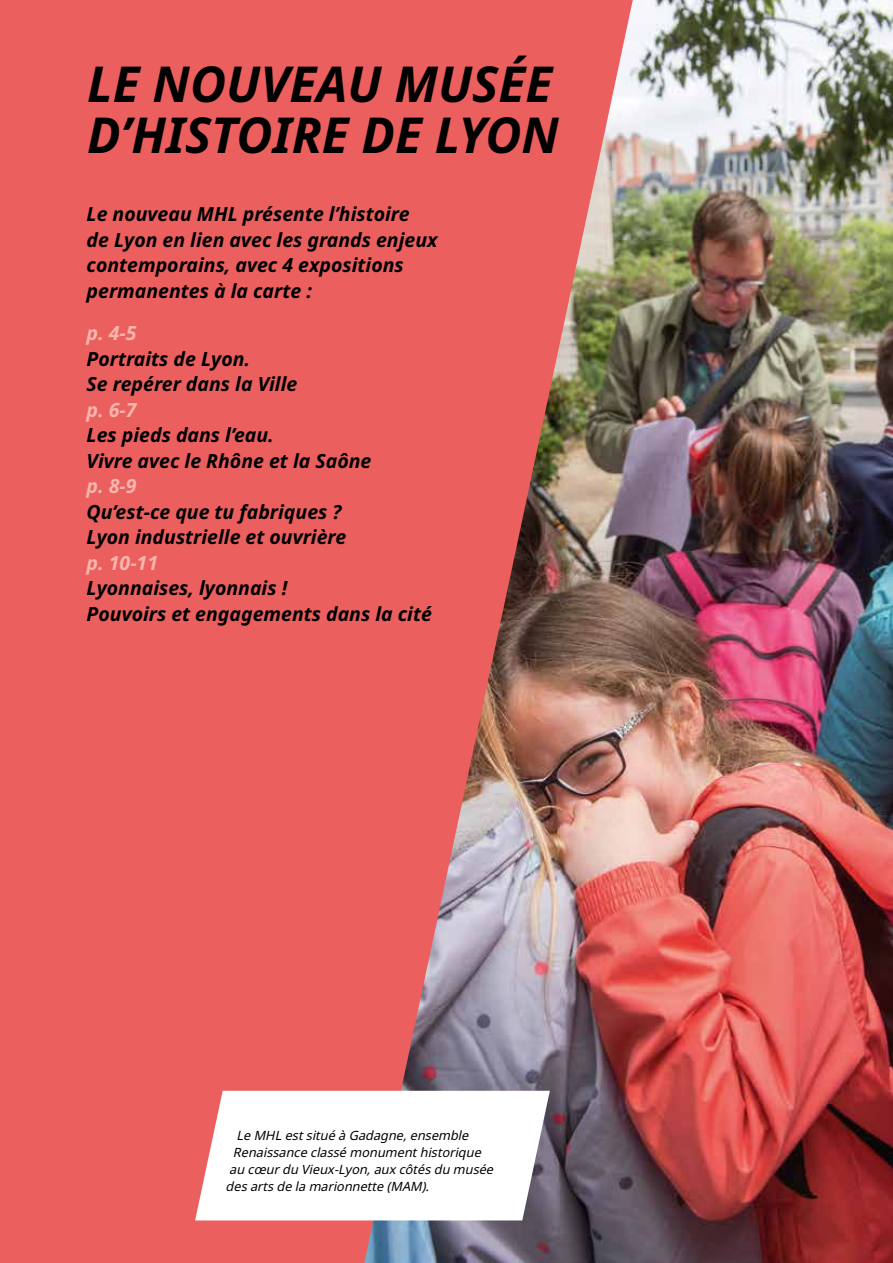
<style>
.page{position:relative;width:893px;height:1263px;background:#fff}
.page>*{position:absolute;margin:0;border:0;box-sizing:border-box;transform-origin:0 0}
.t1{font:italic 700 49.5px/51px "Noto Sans";color:#000}
.t2{font:italic 700 19.5px/25.5px "Noto Sans";color:#000}
.t3{font:italic 700 19.5px "Noto Sans";color:#f7b6ac}
.t4{font:italic 12.75px "Noto Sans";color:#000}
</style>
<div class="page">
<img style="left:633px;top:0;width:260px;height:1263px">
<img style="left:0;top:0;width:633px;height:1263px">
<svg style="left:195px;top:1091px;width:355px;height:129px"></svg>
<h1 class="t1" style="left:87px;top:60px;width:473px">LE NOUVEAU MUSÉE<br>D’HISTOIRE DE LYON</h1>
<p class="t2" style="left:87px;top:202px;width:352px">Le nouveau MHL présente l’histoire<br>de Lyon en lien avec les grands enjeux contemporains, avec 4 expositions permanentes à la carte :</p>
<p class="t3" style="left:87px;top:319px;width:51px">p. 4-5</p>
<p class="t2" style="left:87px;top:346px;width:212px">Portraits de Lyon.<br>Se repérer dans la Ville</p>
<p class="t3" style="left:87px;top:396px;width:51px">p. 6-7</p>
<p class="t2" style="left:87px;top:423px;width:286px">Les pieds dans l’eau.<br>Vivre avec le Rhône et la Saône</p>
<p class="t3" style="left:87px;top:472px;width:51px">p. 8-9</p>
<p class="t2" style="left:87px;top:499px;width:261px">Qu’est-ce que tu fabriques ?<br>Lyon industrielle et ouvrière</p>
<p class="t3" style="left:87px;top:549px;width:73px">p. 10-11</p>
<p class="t2" style="left:87px;top:576px;width:347px">Lyonnaises, lyonnais !<br>Pouvoirs et engagements dans la cité</p>
<p class="t4" style="left:236px;top:1128px;width:238px">LeMHLestsituéàGadagne,ensemble</p>
<p class="t4" style="left:233px;top:1145px;width:254px">Renaissanceclassémonumenthistorique</p>
<p class="t4" style="left:229px;top:1162px;width:270px">aucœurduVieux-Lyon,auxcôtésdumusée</p>
<p class="t4" style="left:226px;top:1179px;width:210px">desartsdelamarionnette(MAM).</p>
</div>
